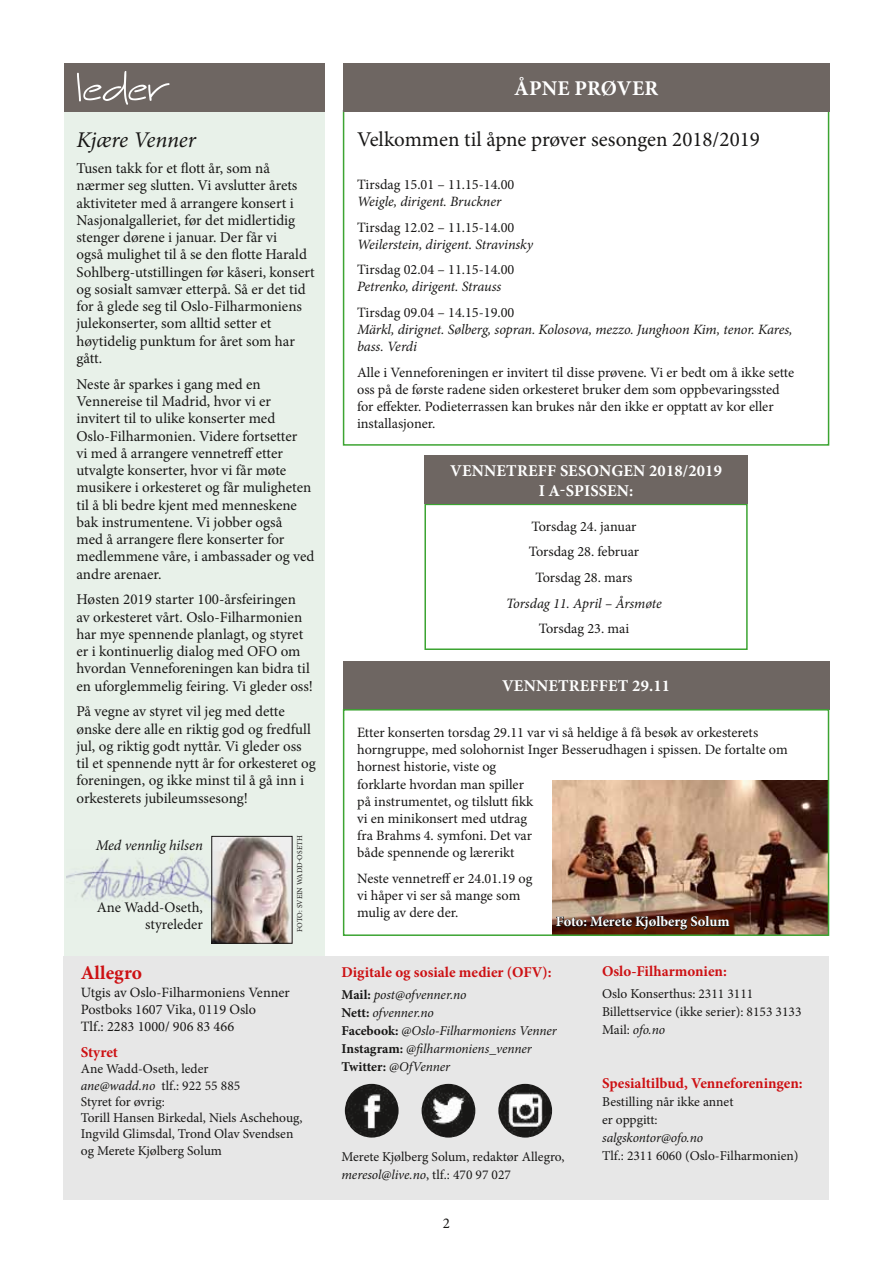
<style>
.page{position:relative;width:893px;height:1263px;background:#fff}
.page>*{position:absolute;margin:0;border:0;box-sizing:border-box;transform-origin:0 0}
.t1{font:italic 22.5px "Minion Pro";letter-spacing:-.005em;color:#181716}
.t2{font:21px "Minion Pro";color:#181716}
.t3{font:700 21px "Minion Pro";letter-spacing:.005em;color:#fff}
.t4{font:700 19.5px "Minion Pro";color:#cd1013}
.t5{font:700 16.5px/19.8px "Minion Pro";letter-spacing:.01em;color:#fff;text-align:center}
.t6{font:15px/17.2px "Minion Pro";color:#181716}
.t7{font:700 15px "Minion Pro";color:#cd1013}
.t8{font:14.7px/17.7px "Minion Pro";color:#181716;text-align:right}
.t9{font:italic 14.7px "Minion Pro";letter-spacing:-.005em;color:#181716}
.t10{font:700 14.4px "Minion Pro";color:#fff}
.t11{font:14.25px/17.1px "Minion Pro";color:#181716}
.t12{font:italic 14.25px/17.1px "Minion Pro";letter-spacing:-.01em;color:#181716}
.t13{font:13.5px/16.2px "Minion Pro";color:#181716}
.t14{font:italic 13.5px/18px "Minion Pro";letter-spacing:-.005em;color:#181716}
.t15{font:7.5px "Minion Pro";color:#181716}
.s1{font-style:italic}
.s2{font-weight:700;font-style:normal}
</style>
<div class="page">
<div style="left:64px;top:64px;width:260px;height:48px;background:#6e6662"></div>
<div style="left:343px;top:110px;width:486px;height:336px;border:2px solid #3ca432"></div>
<div style="left:424px;top:504px;width:324px;height:146px;border:2px solid #3ca432"></div>
<div style="left:343px;top:64px;width:486px;height:48px;background:#6e6662"></div>
<div style="left:425px;top:456px;width:323px;height:48px;background:#6e6662"></div>
<div style="left:343px;top:661px;width:486px;height:48px;background:#6e6662"></div>
<div style="left:64px;top:112px;width:260px;height:849px;background:#e8f1e9"></div>
<img style="left:213px;top:838px;width:78px;height:104px">
<div style="left:211px;top:836px;width:82px;height:108px;border:1px solid #181716"></div>
<img style="left:66px;top:849px;width:160px;height:58px">
<div style="left:64px;top:956px;width:765px;height:244px;background:#e7e7e7"></div>
<img style="left:345px;top:1084px;width:54px;height:53px;border-radius:27px">
<img style="left:422px;top:1084px;width:53px;height:53px;border-radius:27px">
<img style="left:498px;top:1084px;width:54px;height:53px;border-radius:27px">
<svg style="left:77px;top:71px;width:93px;height:34px"></svg>
<img style="left:552px;top:781px;width:274px;height:152px">
<img style="left:556px;top:855px;width:174px;height:78px">
<div style="left:343px;top:709px;width:486px;height:227px;border:2px solid #3ca432"></div>
<h1 class="t1" style="left:77px;top:125px;width:121px">Kjære Venner</h1>
<p class="t6" style="left:77px;top:160px;width:240px">Tusen takk for et flott år, som nå nærmer seg slutten. Vi avslutter årets aktiviteter med å arrangere konsert i Nasjonalgalleriet, før det midlertidig stenger dørene i januar. Der får vi<br>også mulighet til å se den flotte Harald Sohlberg-utstillingen før kåseri, konsert og sosialt samvær etterpå. Så er det tid for å glede seg til Oslo-Filharmoniens julekonserter, som alltid setter et høytidelig punktum for året som har gått.</p>
<p class="t6" style="left:77px;top:375px;width:239px">Neste år sparkes i gang med en Vennereise til Madrid, hvor vi er invitert til to ulike konserter med Oslo-Filharmonien. Videre fortsetter<br>vi med å arrangere vennetreff etter utvalgte konserter, hvor vi får møte musikere i orkesteret og får muligheten til å bli bedre kjent med menneskene bak instrumentene. Vi jobber også<br>med å arrangere flere konserter for medlemmene våre, i ambassader og ved andre arenaer.</p>
<p class="t6" style="left:77px;top:591px;width:238px">Høsten 2019 starter 100-årsfeiringen<br>av orkesteret vårt. Oslo-Filharmonien har mye spennende planlagt, og styret er i kontinuerlig dialog med OFO om hvordan Venneforeningen kan bidra til en uforglemmelig feiring. Vi gleder oss!</p>
<p class="t6" style="left:77px;top:703px;width:241px">På vegne av styret vil jeg med dette ønske dere alle en riktig god og fredfull jul, og riktig godt nyttår. Vi gleder oss til et spennende nytt år for orkesteret og foreningen, og ikke minst til å gå inn i orkesterets jubileumssesong!</p>
<p class="t9" style="left:96px;top:836px;width:109px">Med vennlig hilsen</p>
<p class="t15" style="left:295px;top:932px;width:97px;rotate:-90deg">foto: svein wadd-oseth</p>
<p class="t8" style="left:97px;top:898px;width:108px">Ane Wadd-Oseth, styreleder</p>
<h3 class="t4" style="left:81px;top:959px;width:63px">Allegro</h3>
<p class="t11" style="left:81px;top:983px;width:211px">Utgis av Oslo-Filharmoniens Venner<br>Postboks 1607 Vika, 0119 Oslo<br>Tlf.: 2283 1000/ 906 83 466</p>
<p class="t7" style="left:81px;top:1042px;width:39px">Styret</p>
<p class="t13" style="left:81px;top:1061px;width:223px">Ane Wadd-Oseth, leder<br><span class="s1">ane@wadd.no</span> tlf.: 922 55 885<br>Styret for øvrig:<br>Torill Hansen Birkedal, Niels Aschehoug,<br>Ingvild Glimsdal, Trond Olav Svendsen og Merete Kjølberg Solum</p>
<h2 class="t3" style="left:514px;top:74px;width:146px">Åpne Prøver</h2>
<h2 class="t2" style="left:357px;top:125px;width:404px">Velkommen til åpne prøver sesongen 2018/2019</h2>
<p class="t11" style="left:357px;top:176px;width:159px">Tirsdag 15.01 – 11.15-14.00</p>
<p class="t12" style="left:357px;top:193px;width:146px">Weigle, dirigent. Bruckner</p>
<p class="t11" style="left:357px;top:219px;width:159px">Tirsdag 12.02 – 11.15-14.00</p>
<p class="t12" style="left:357px;top:236px;width:177px">Weilerstein, dirigent. Stravinsky</p>
<p class="t11" style="left:357px;top:261px;width:159px">Tirsdag 02.04 – 11.15-14.00</p>
<p class="t12" style="left:357px;top:278px;width:146px">Petrenko, dirigent. Strauss</p>
<p class="t11" style="left:357px;top:304px;width:159px">Tirsdag 09.04 – 14.15-19.00</p>
<p class="t12" style="left:357px;top:321px;width:437px">Märkl, dirignet. Sølberg, sopran. Kolosova, mezzo. Junghoon Kim, tenor. Kares, bass. Verdi</p>
<p class="t11" style="left:357px;top:364px;width:439px">Alle i Venneforeningen er invitert til disse prøvene. Vi er bedt om å ikke sette oss på de første radene siden orkesteret bruker dem som oppbevaringssted for effekter. Podieterrassen kan brukes når den ikke er opptatt av kor eller installasjoner.</p>
<p class="t5" style="left:450px;top:461px;width:273px">Vennetreff sesongen 2018/2019 i A-spissen:</p>
<p class="t11" style="left:529px;top:513px;width:112px;line-height:25.7px;text-align:center">Torsdag 24. januar<br>Torsdag 28. februar<br>Torsdag 28. mars</p>
<p class="t12" style="left:506px;top:594px;width:157px">Torsdag 11. April – Årsmøte</p>
<p class="t11" style="left:539px;top:620px;width:92px">Torsdag 23. mai</p>
<p class="t5" style="left:502px;top:676px;width:170px">Vennetreffet 29.11</p>
<p class="t11" style="left:357px;top:724px;width:432px">Etter konserten torsdag 29.11 var vi så heldige å få besøk av orkesterets horngruppe, med solohornist Inger Besserudhagen i spissen. De fortalte om hornest historie, viste og<br>forklarte hvordan man spiller<br>på instrumentet, og tilslutt fikk<br>vi en minikonsert med utdrag<br>fra Brahms 4. symfoni. Det var<br>både spennende og lærerikt</p>
<p class="t11" style="left:357px;top:869px;width:177px">Neste vennetreff er 24.01.19 og vi håper vi ser så mange som mulig av dere der.</p>
<p class="t10" style="left:556px;top:912px;width:175px">Foto: Merete Kjølberg Solum</p>
<p class="t7" style="left:341px;top:962px;width:182px">Digitale og sosiale medier (OFV</p>
<p class="t7" style="left:542px;top:962px;width:11px">):</p>
<p class="t14" style="left:341px;top:986px;width:217px"><span class="s2">Mail:</span> post@ofvenner.no<br><span class="s2">Nett:</span> ofvenner.no<br><span class="s2">Facebook:</span> @Oslo-Filharmoniens Venner<br><span class="s2">Instagram:</span> @filharmoniens_venner<br><span class="s2">Twitter:</span> @OfVenner</p>
<p class="t13" style="left:341px;top:1147px;width:224px;line-height:18px">Merete Kjølberg Solum, redaktør Allegro, <span class="s1">meresol@live.no</span>, tlf.: 470 97 027</p>
<p class="t6" style="left:443px;top:1215px;width:9px">2</p>
<p class="t7" style="left:602px;top:961px;width:126px">Oslo-Filharmonien:</p>
<p class="t13" style="left:602px;top:985px;width:201px;line-height:18px">Oslo Konserthus: 2311 3111<br>Billettservice (ikke serier): 8153 3133<br>Mail: <span class="s1">ofo.no</span></p>
<p class="t7" style="left:602px;top:1073px;width:202px">Spesialtilbud, Venneforeningen:</p>
<p class="t13" style="left:602px;top:1093px;width:133px;line-height:18px">Bestilling når ikke annet er oppgitt:</p>
<p class="t14" style="left:602px;top:1129px;width:102px">salgskontor@ofo.no</p>
<p class="t13" style="left:602px;top:1148px;width:198px">Tlf.: 2311 6060 (Oslo-Filharmonien)</p>
</div>
